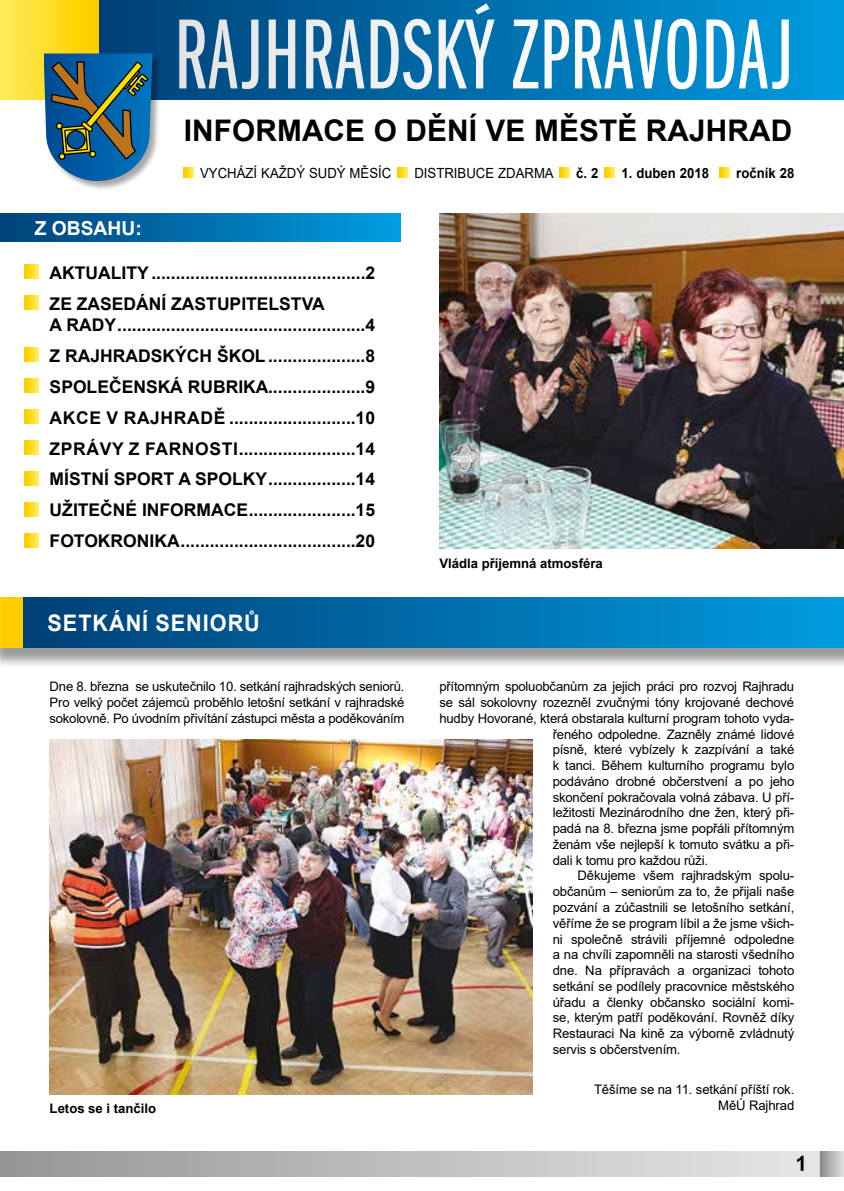
<style>
.page{position:relative;width:844px;height:1191px;background:#fff}
.page>*{position:absolute;margin:0;border:0;box-sizing:border-box;transform-origin:0 0}
.t1{font:700 29.75px "Arial";letter-spacing:.005em;color:#000}
.t2{font:700 22.75px "Arial";letter-spacing:.045em;color:#fff;scale:.95 1}
.t3{font:700 19.25px "Arial";color:#fff}
.t4{font:700 17.5px/31px "Arial";color:#000}
.t5{font:14px "Arial";color:#000;scale:.94 1}
.t6{font:700 14px "Arial";color:#000;scale:.94 1}
.t7{font:13.12px/15.8px "Arial";letter-spacing:-.015em;color:#000;text-align:justify}
.t8{font:700 13.12px "Arial";color:#000}
</style>
<div class="page">
<div style="left:0;top:0;width:99px;height:99px;background:linear-gradient(to right,#ffed5b,#ffcd00)"></div>
<svg style="left:99px;top:0;width:744px;height:99px;background:#2279ac"></svg>
<svg style="left:335px;top:3px;width:453px;height:86px"></svg>
<svg style="left:184px;top:168px;width:9px;height:9px"></svg>
<svg style="left:398px;top:168px;width:10px;height:9px"></svg>
<svg style="left:559px;top:168px;width:10px;height:9px"></svg>
<svg style="left:604px;top:168px;width:10px;height:9px"></svg>
<svg style="left:719px;top:168px;width:10px;height:9px"></svg>
<svg style="left:25px;top:265px;width:14px;height:14px"></svg>
<svg style="left:25px;top:296px;width:14px;height:14px"></svg>
<svg style="left:25px;top:348px;width:14px;height:14px"></svg>
<svg style="left:25px;top:379px;width:14px;height:14px"></svg>
<svg style="left:25px;top:410px;width:14px;height:13px"></svg>
<svg style="left:25px;top:440px;width:14px;height:14px"></svg>
<svg style="left:25px;top:471px;width:14px;height:14px"></svg>
<svg style="left:25px;top:502px;width:14px;height:14px"></svg>
<svg style="left:25px;top:533px;width:14px;height:14px"></svg>
<div style="left:819px;top:1151px;width:24px;height:25px;background:linear-gradient(to right,#888,#dadada)"></div>
<div style="left:0;top:1151px;width:819px;height:25px;background:linear-gradient(to right,#969696,#e7e7e7)"></div>
<svg style="left:796px;top:1155px;width:7px;height:15px"></svg>
<div style="left:44px;top:53px;width:118px;height:138px;background:#000;opacity:.35"></div>
<svg style="left:44px;top:53px;width:108px;height:128px;background:#3a6c84"></svg>
<div style="left:0;top:600px;width:843px;height:69px;background:#000;opacity:.4"></div>
<div style="left:22px;top:598px;width:821px;height:49px;background:linear-gradient(to right,#003f75,#009bdf)"></div>
<div style="left:0;top:598px;width:22px;height:49px;background:#fc0"></div>
<div style="left:0;top:214px;width:400px;height:27px;background:linear-gradient(to right,#004279,#009de1)"></div>
<img style="left:439px;top:214px;width:404px;height:335px">
<img style="left:50px;top:739px;width:482px;height:355px">
<h3 class="t3" style="left:35px;top:214px;width:108px">Z OBSAHU:</h3>
<h1 class="t1" style="left:184px;top:109px;width:610px">INFORMACE O DĚNÍ VE MĚSTĚ RAJHRAD</h1>
<p class="t5" style="left:200px;top:163px;width:205px">VYCHÁZÍ KAŽDÝ SUDÝ MĚSÍC</p>
<p class="t5" style="left:414px;top:163px;width:150px">DISTRIBUCE ZDARMA</p>
<p class="t6" style="left:576px;top:163px;width:25px">č. 2</p>
<p class="t6" style="left:621px;top:163px;width:95px">1. duben 2018</p>
<p class="t6" style="left:736px;top:163px;width:63px">ročník 28</p>
<h3 class="t4" style="left:50px;top:257px;width:327px">AKTUALITY............................................2<br>ZE ZASEDÁNÍ ZASTUPITELSTVA</h3>
<p class="t4" style="left:50px;top:309px;width:327px;text-align:justify">A RADY...................................................4<br>Z RAJHRADSKÝCH ŠKOL....................8<br>SPOLEČENSKÁ RUBRIKA....................9<br>AKCE V RAJHRADĚ ..........................10<br>ZPRÁVY Z FARNOSTI........................14<br>MÍSTNÍ SPORT A SPOLKY..................14<br>UŽITEČNÉ INFORMACE......................15<br>FOTOKRONIKA....................................20</p>
<h2 class="t2" style="left:48px;top:607px;width:225px">SETKÁNÍ SENIORŮ</h2>
<p class="t8" style="left:439px;top:554px;width:165px">Vládla příjemná atmosféra</p>
<p class="t7" style="left:50px;top:679px;width:356px">Dne 8. března se uskutečnilo 10. setkání rajhradských seniorů.<br>Pro velký počet zájemců proběhlo letošní setkání v rajhradské sokolovně. Po úvodním přivítání zástupci města a poděkováním</p>
<p class="t7" style="left:439px;top:679px;width:356px">přítomným spoluobčanům za jejich práci pro rozvoj Rajhradu</p>
<p class="t7" style="left:439px;top:694px;width:356px">se sál sokolovny rozezněl zvučnými tóny krojované dechové</p>
<p class="t7" style="left:439px;top:710px;width:356px">hudby Hovorané, která obstarala kulturní program tohoto vyda-</p>
<p class="t7" style="left:552px;top:726px;width:243px">řeného odpoledne. Zazněly známé lidové</p>
<p class="t7" style="left:552px;top:742px;width:243px">písně, které vybízely k zazpívání a také</p>
<p class="t7" style="left:552px;top:757px;width:243px">k tanci. Během kulturního programu bylo</p>
<p class="t7" style="left:552px;top:773px;width:243px">podáváno drobné občerstvení a po jeho</p>
<p class="t7" style="left:552px;top:789px;width:243px">skončení pokračovala volná zábava. U pří-</p>
<p class="t7" style="left:552px;top:805px;width:243px">ležitosti Mezinárodního dne žen, který při-</p>
<p class="t7" style="left:552px;top:820px;width:243px">padá na 8. března jsme popřáli přítomným</p>
<p class="t7" style="left:552px;top:836px;width:243px">ženám vše nejlepší k tomuto svátku a při-</p>
<p class="t7" style="left:552px;top:852px;width:157px">dali k tomu pro každou růži.</p>
<p class="t7" style="left:577px;top:868px;width:218px">Děkujeme všem rajhradským spolu-</p>
<p class="t7" style="left:552px;top:883px;width:243px">občanům – seniorům za to, že přijali naše</p>
<p class="t7" style="left:552px;top:899px;width:243px">pozvání a zúčastnili se letošního setkání,</p>
<p class="t7" style="left:552px;top:915px;width:243px">věříme že se program líbil a že jsme všich-</p>
<p class="t7" style="left:552px;top:931px;width:243px">ni společně strávili příjemné odpoledne</p>
<p class="t7" style="left:552px;top:946px;width:243px">a na chvíli zapomněli na starosti všedního</p>
<p class="t7" style="left:552px;top:962px;width:243px">dne. Na přípravách a organizaci tohoto</p>
<p class="t7" style="left:552px;top:978px;width:243px">setkání se podílely pracovnice městského</p>
<p class="t7" style="left:552px;top:994px;width:243px">úřadu a členky občansko sociální komi-</p>
<p class="t7" style="left:552px;top:1009px;width:243px">se, kterým patří poděkování. Rovněž díky</p>
<p class="t7" style="left:552px;top:1025px;width:243px">Restauraci Na kině za výborně zvládnutý</p>
<p class="t7" style="left:552px;top:1041px;width:129px">servis s občerstvením.</p>
<p class="t7" style="left:594px;top:1081px;width:202px">Těšíme se na 11. setkání příští rok.</p>
<p class="t8" style="left:50px;top:1099px;width:108px">Letos se i tančilo</p>
<p class="t7" style="left:718px;top:1097px;width:77px">MěÚ Rajhrad</p>
</div>
